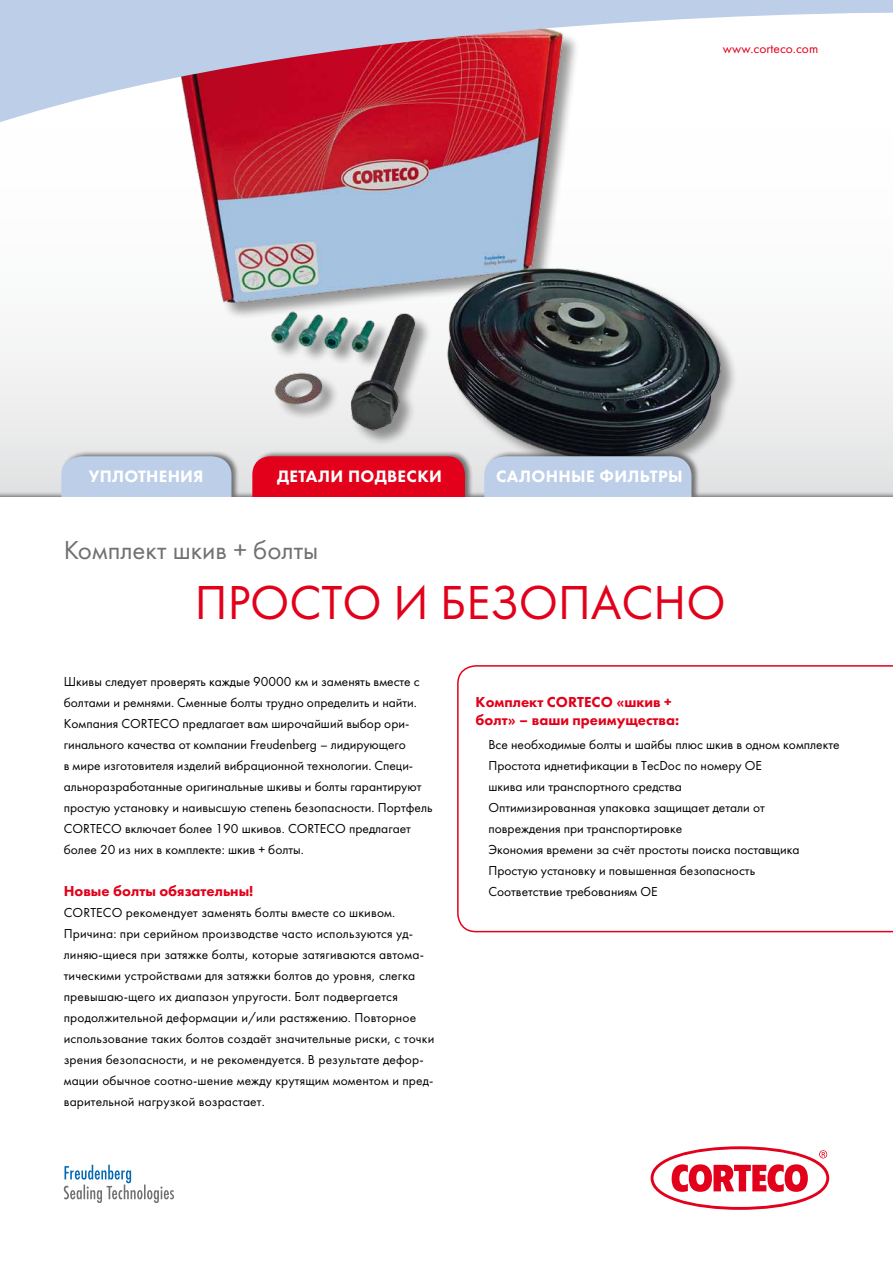
<style>
.page{position:relative;width:893px;height:1263px;background:#fff}
.page>*{position:absolute;margin:0;border:0;box-sizing:border-box;transform-origin:0 0}
.t1{font:49.5px "Futura New Book C";color:#e2001a}
.t2{font:27px "Futura New Book C";color:#707172}
.t3{font:17.1px "Futura New Heavy C";letter-spacing:.02em;color:#fff}
.t4{font:15px/18px "Futura New Heavy C";color:#e2001a}
.t5{font:13.5px/21px "Futura New Book C";color:#000}
.t6{font:13.5px "Futura New Book C";color:#e2001a}
</style>
<div class="page">
<div style="left:0;top:344px;width:893px;height:106px;background:#efeff0"></div>
<img style="left:91px;top:126px;width:682px;height:324px">
<div style="left:0;top:450px;width:893px;height:813px;background:#000;opacity:.5"></div>
<div style="left:484px;top:456px;width:207px;height:41px;background:#bccee8"></div>
<div style="left:252px;top:456px;width:213px;height:61px;background:#e2001a;border-radius:18px"></div>
<div style="left:61px;top:456px;width:170px;height:41px;background:#bccee8"></div>
<div style="left:0;top:497px;width:893px;height:766px;background:#fff"></div>
<svg style="left:457px;top:665px;width:436px;height:267px"></svg>
<svg style="left:64px;top:1165px;width:110px;height:38px"></svg>
<svg style="left:651px;top:1146px;width:178px;height:64px"></svg>
<svg style="left:0;top:0;width:893px;height:126px"></svg>
<p class="t6" style="left:723px;top:41px;width:97px">www.corteco.com</p>
<p class="t3" style="left:89px;top:466px;width:116px">Уплотнения</p>
<p class="t3" style="left:277px;top:466px;width:166px">Детали подвес ки</p>
<p class="t3" style="left:496px;top:466px;width:188px">Салонные фильтры</p>
<h2 class="t2" style="left:64px;top:535px;width:256px">Комплект шкив + болты</h2>
<h1 class="t1" style="left:195px;top:576px;width:532px">ПРОСТО И БЕЗОПАСНО</h1>
<p class="t5" style="left:64px;top:671px;width:370px">Шкивы следует проверять каждые 90000 км и заменять вместе с болтами и ремнями. Сменные болты трудно определить и найти.<br>Компания CORTECO предлагает вам широчайший выбор ори&shy;гинального качества от компании Freudenberg – лидирующего<br>в мире изготовителя изделий вибрационной технологии. Специ&shy;альноразработанные оригинальные шкивы и болты гарантируют простую установку и наивысшую степень безопасности. Портфель CORTECO включает более 190 шкивов. CORTECO предлагает более 20 из них в комплекте: шкив + болты.</p>
<p class="t4" style="left:64px;top:882px;width:191px">Новые болты обязательны!</p>
<p class="t5" style="left:64px;top:902px;width:372px">CORTECO рекомендует заменять болты вместе со шкивом.<br>Причина: при серийном производстве часто используются уд&shy;линяю-щиеся при затяжке болты, которые затягиваются автома&shy;тическими устройствами для затяжки болтов до уровня, слегка превышаю-щего их диапазон упругости. Болт подвергается продолжительной деформации и/или растяжению. Повторное использование таких болтов создаёт значительные риски, с точки зрения безопасности, и не рекомендуется. В результате дефор&shy;мации обычное соотно-шение между крутящим моментом и пред&shy;варительной нагрузкой возрастает.</p>
<p class="t4" style="left:476px;top:693px;width:205px">Комплект CORTECO «шкив + болт» – ваши преимущества:</p>
<p class="t5" style="left:488px;top:734px;width:353px">Все необходимые болты и шайбы плюс шкив в одном комплекте Простота иднетификации в TecDoc по номеру OE<br>шкива или транспортного средства<br>Оптимизированная упаковка защищает детали от повреждения при транспортировке<br>Экономия времени за счёт простоты поиска поставщика Простую установку и повышенная безопасность<br>Соответствие требованиям OE</p>
</div>
